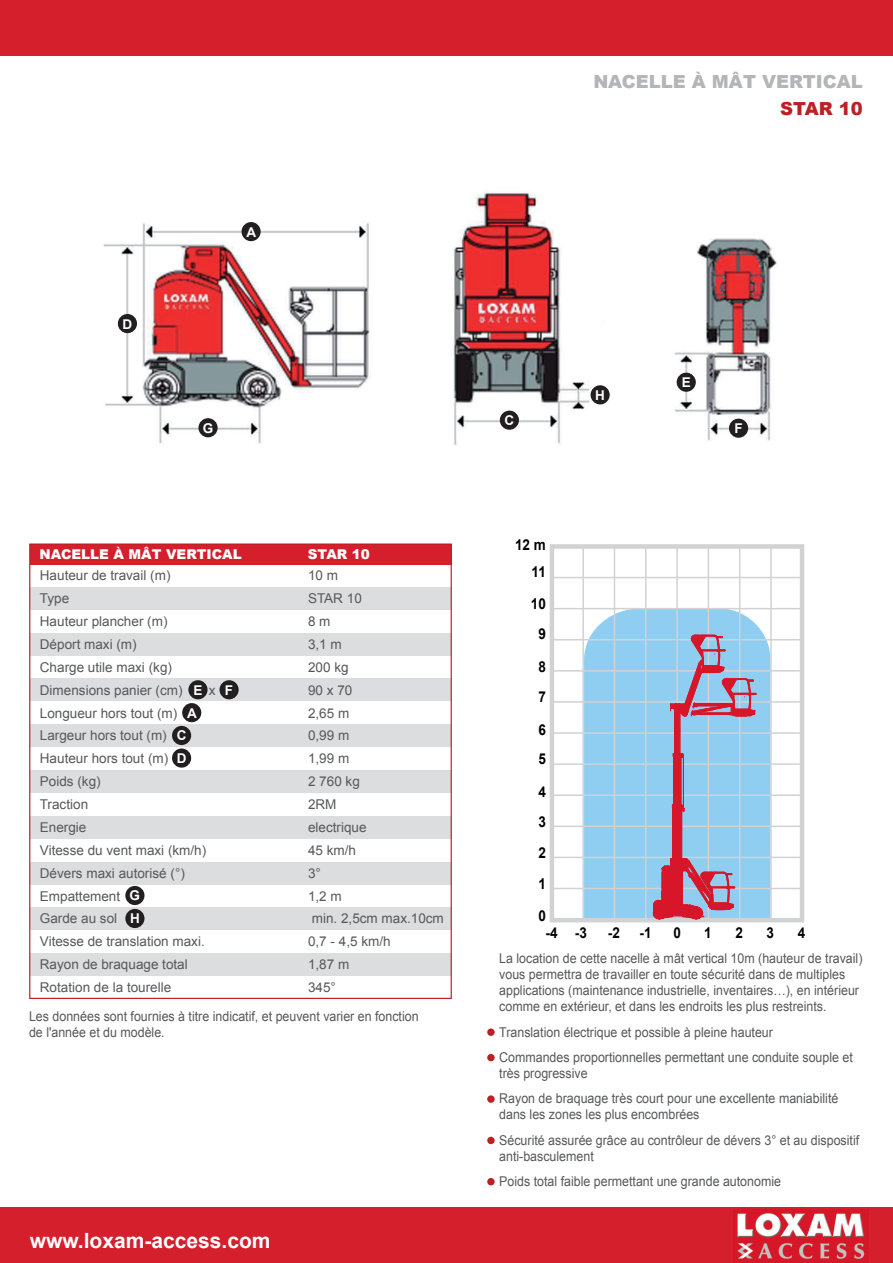
<style>
.page{position:relative;width:893px;height:1263px;background:#fff}
.page>*{position:absolute;margin:0;border:0;box-sizing:border-box;transform-origin:0 0}
.t1{font:700 21px "Arial";color:#fff}
.t2{font:900 18px "Arial";color:#b4b5b8}
.t3{font:900 18px "Arial";color:#bc2024}
.t4{font:700 15px "Arial";color:#000;scale:.9 1}
.t5{font:13.5px/16.2px "Arial";color:#57585a;scale:.92 1}
.t6{font:13.5px "Arial";color:#57585a}
.t7{font:900 13.5px "Arial";color:#fff}
.t8{font:700 13.5px/23px "Arial";color:#fff;text-align:center}
</style>
<div class="page">
<div style="left:0;top:1208px;width:892px;height:55px;background:#d51f2d"></div>
<div style="left:0;top:0;width:892px;height:55px;background:#d51f2d"></div>
<div style="left:30px;top:544px;width:421px;height:21px;background:#d51f2d"></div>
<img style="left:103px;top:192px;width:674px;height:254px">
<div style="left:30px;top:587px;width:421px;height:23px;background:#dcdddf"></div>
<div style="left:30px;top:633px;width:421px;height:23px;background:#dcdddf"></div>
<div style="left:30px;top:678px;width:421px;height:23px;background:#dcdddf"></div>
<div style="left:30px;top:724px;width:421px;height:23px;background:#dcdddf"></div>
<div style="left:30px;top:770px;width:421px;height:22px;background:#dcdddf"></div>
<div style="left:30px;top:816px;width:421px;height:22px;background:#dcdddf"></div>
<div style="left:30px;top:862px;width:421px;height:22px;background:#dcdddf"></div>
<div style="left:30px;top:907px;width:421px;height:23px;background:#dcdddf"></div>
<div style="left:30px;top:953px;width:421px;height:23px;background:#dcdddf"></div>
<div style="left:487px;top:1029px;width:7px;height:7px;background:#bc2026;border-radius:50%"></div>
<div style="left:487px;top:1054px;width:7px;height:7px;background:#bc2026;border-radius:50%"></div>
<div style="left:487px;top:1095px;width:7px;height:8px;background:#bc2026;border-radius:50%"></div>
<div style="left:487px;top:1178px;width:7px;height:7px;background:#bc2026;border-radius:50%"></div>
<div style="left:487px;top:1137px;width:7px;height:7px;background:#bc2026;border-radius:50%"></div>
<div style="left:125px;top:909px;width:19px;height:19px;background:#231f20;border-radius:50%"></div>
<div style="left:125px;top:886px;width:19px;height:19px;background:#231f20;border-radius:50%"></div>
<div style="left:188px;top:680px;width:19px;height:19px;background:#231f20;border-radius:50%"></div>
<div style="left:182px;top:703px;width:19px;height:19px;background:#231f20;border-radius:50%"></div>
<div style="left:172px;top:726px;width:19px;height:19px;background:#231f20;border-radius:50%"></div>
<div style="left:172px;top:748px;width:19px;height:20px;background:#231f20;border-radius:50%"></div>
<div style="left:219px;top:680px;width:20px;height:19px;background:#231f20;border-radius:50%"></div>
<div style="left:590px;top:385px;width:19px;height:19px;background:#231f20;border-radius:50%"></div>
<div style="left:676px;top:373px;width:19px;height:19px;background:#231f20;border-radius:50%"></div>
<div style="left:241px;top:222px;width:20px;height:19px;background:#231f20;border-radius:50%"></div>
<div style="left:500px;top:411px;width:19px;height:19px;background:#231f20;border-radius:50%"></div>
<div style="left:198px;top:418px;width:19px;height:19px;background:#231f20;border-radius:50%"></div>
<div style="left:118px;top:314px;width:19px;height:19px;background:#231f20;border-radius:50%"></div>
<div style="left:729px;top:419px;width:19px;height:19px;background:#231f20;border-radius:50%"></div>
<div style="left:584px;top:609px;width:188px;height:308px;background:#8fcef1"></div>
<div style="left:549px;top:544px;width:255px;height:378px;border:4px solid #d1d2d4"></div>
<hr style="left:553px;top:888px;width:249px;height:1px;background:#d1d2d4">
<hr style="left:553px;top:919px;width:249px;height:1px;background:#d1d2d4">
<hr style="left:553px;top:857px;width:249px;height:1px;background:#d1d2d4">
<hr style="left:553px;top:826px;width:249px;height:1px;background:#d1d2d4">
<hr style="left:553px;top:794px;width:249px;height:2px;background:#d1d2d4">
<hr style="left:553px;top:763px;width:249px;height:2px;background:#d1d2d4">
<hr style="left:553px;top:732px;width:249px;height:2px;background:#d1d2d4">
<hr style="left:553px;top:701px;width:249px;height:2px;background:#d1d2d4">
<hr style="left:553px;top:670px;width:249px;height:2px;background:#d1d2d4">
<hr style="left:553px;top:639px;width:249px;height:1px;background:#d1d2d4">
<hr style="left:553px;top:608px;width:249px;height:1px;background:#d1d2d4">
<hr style="left:553px;top:577px;width:249px;height:1px;background:#d1d2d4">
<hr style="left:551px;top:547px;width:1px;height:373px;background:#d1d2d4">
<hr style="left:582px;top:547px;width:2px;height:373px;background:#d1d2d4">
<hr style="left:613px;top:547px;width:2px;height:373px;background:#d1d2d4">
<hr style="left:645px;top:547px;width:1px;height:373px;background:#d1d2d4">
<hr style="left:676px;top:547px;width:1px;height:373px;background:#d1d2d4">
<hr style="left:707px;top:547px;width:2px;height:373px;background:#d1d2d4">
<hr style="left:739px;top:547px;width:1px;height:373px;background:#d1d2d4">
<hr style="left:770px;top:547px;width:1px;height:373px;background:#d1d2d4">
<svg style="left:653px;top:633px;width:103px;height:287px;background:#a1a9c7"></svg>
<img style="left:737px;top:1213px;width:128px;height:46px">
<p class="t8" style="left:122px;top:313px;width:11px">D</p>
<p class="t8" style="left:246px;top:221px;width:11px">A</p>
<p class="t8" style="left:203px;top:417px;width:12px">G</p>
<p class="t7" style="left:40px;top:545px;width:204px">NACELLE À MÂT VERTICAL</p>
<p class="t7" style="left:308px;top:545px;width:64px">STAR 10</p>
<p class="t6" style="left:40px;top:567px;width:132px">Hauteur de travail (m)</p>
<p class="t6" style="left:308px;top:567px;width:32px">10 m</p>
<p class="t6" style="left:40px;top:590px;width:31px">Type</p>
<p class="t6" style="left:308px;top:590px;width:55px">STAR 10</p>
<p class="t6" style="left:40px;top:613px;width:129px">Hauteur plancher (m)</p>
<p class="t6" style="left:308px;top:613px;width:24px">8 m</p>
<p class="t6" style="left:40px;top:635px;width:98px">Déport maxi (m)</p>
<p class="t6" style="left:308px;top:635px;width:35px">3,1 m</p>
<p class="t6" style="left:40px;top:658px;width:134px">Charge utile maxi (kg)</p>
<p class="t6" style="left:308px;top:658px;width:42px">200 kg</p>
<p class="t6" style="left:40px;top:681px;width:144px">Dimensions panier (cm)</p>
<p class="t6" style="left:209px;top:681px;width:8px">x</p>
<p class="t6" style="left:308px;top:681px;width:46px">90 x 70</p>
<p class="t6" style="left:40px;top:704px;width:139px">Longueur hors tout (m)</p>
<p class="t6" style="left:308px;top:704px;width:43px">2,65 m</p>
<p class="t6" style="left:40px;top:727px;width:128px">Largeur hors tout (m)</p>
<p class="t6" style="left:308px;top:727px;width:43px">0,99 m</p>
<p class="t6" style="left:40px;top:750px;width:130px">Hauteur hors tout (m)</p>
<p class="t6" style="left:308px;top:750px;width:43px">1,99 m</p>
<p class="t6" style="left:40px;top:773px;width:62px">Poids (kg)</p>
<p class="t6" style="left:308px;top:773px;width:53px">2 760 kg</p>
<p class="t6" style="left:40px;top:796px;width:50px">Traction</p>
<p class="t6" style="left:308px;top:796px;width:30px">2RM</p>
<p class="t6" style="left:40px;top:818px;width:48px">Energie</p>
<p class="t6" style="left:308px;top:818px;width:60px">electrique</p>
<p class="t6" style="left:40px;top:841px;width:168px">Vitesse du vent maxi (km/h)</p>
<p class="t6" style="left:308px;top:841px;width:50px">45 km/h</p>
<p class="t6" style="left:40px;top:864px;width:146px">Dévers maxi autorisé (°)</p>
<p class="t6" style="left:308px;top:864px;width:14px">3°</p>
<p class="t6" style="left:40px;top:887px;width:82px">Empattement</p>
<p class="t6" style="left:308px;top:887px;width:35px">1,2 m</p>
<p class="t6" style="left:40px;top:910px;width:79px">Garde au sol</p>
<p class="t6" style="left:312px;top:910px;width:134px">min. 2,5cm max.10cm</p>
<p class="t6" style="left:40px;top:933px;width:166px">Vitesse de translation maxi.</p>
<p class="t6" style="left:308px;top:933px;width:84px">0,7 - 4,5 km/h</p>
<p class="t6" style="left:40px;top:956px;width:149px">Rayon de braquage total</p>
<p class="t6" style="left:308px;top:956px;width:43px">1,87 m</p>
<p class="t6" style="left:40px;top:978px;width:133px">Rotation de la tourelle</p>
<p class="t6" style="left:308px;top:978px;width:29px">345°</p>
<p class="t8" style="left:187px;top:679px;width:17px">E<br>A</p>
<p class="t8" style="left:225px;top:679px;width:10px">F</p>
<p class="t8" style="left:177px;top:725px;width:11px;text-align:left">C<br>D</p>
<p class="t8" style="left:130px;top:885px;width:12px">G</p>
<p class="t8" style="left:130px;top:908px;width:11px">H</p>
<p class="t5" style="left:29px;top:1009px;width:425px">Les données sont fournies à titre indicatif, et peuvent varier en fonction de l'année et du modèle.</p>
<h1 class="t1" style="left:30px;top:1227px;width:242px">www.loxam-access.com</h1>
<h2 class="t2" style="left:593px;top:69px;width:271px">NACELLE À MÂT VERTICAL</h2>
<h2 class="t3" style="left:780px;top:96px;width:84px">STAR 10</h2>
<p class="t8" style="left:504px;top:409px;width:11px">C</p>
<p class="t4" style="left:515px;top:535px;width:36px">12 m</p>
<p class="t4" style="left:531px;top:562px;width:17px">11</p>
<p class="t4" style="left:531px;top:594px;width:18px">10</p>
<p class="t4" style="left:538px;top:624px;width:10px">9</p>
<p class="t4" style="left:538px;top:657px;width:10px">8</p>
<p class="t4" style="left:538px;top:687px;width:10px">7</p>
<p class="t4" style="left:538px;top:720px;width:10px">6</p>
<p class="t4" style="left:538px;top:749px;width:10px">5</p>
<p class="t4" style="left:538px;top:782px;width:10px">4</p>
<p class="t4" style="left:538px;top:811px;width:10px">3</p>
<p class="t4" style="left:538px;top:842px;width:10px">2</p>
<p class="t4" style="left:538px;top:874px;width:10px">1</p>
<p class="t4" style="left:538px;top:906px;width:10px">0</p>
<p class="t8" style="left:595px;top:384px;width:11px">H</p>
<p class="t8" style="left:681px;top:371px;width:11px">E</p>
<p class="t8" style="left:734px;top:417px;width:10px">F</p>
<p class="t4" style="left:545px;top:923px;width:47px">-4 -3</p>
<p class="t4" style="left:608px;top:923px;width:15px">-2</p>
<p class="t4" style="left:639px;top:923px;width:15px">-1</p>
<p class="t4" style="left:673px;top:923px;width:10px">0</p>
<p class="t4" style="left:704px;top:923px;width:10px">1</p>
<p class="t4" style="left:735px;top:923px;width:10px">2</p>
<p class="t4" style="left:766px;top:923px;width:10px">3</p>
<p class="t4" style="left:797px;top:923px;width:10px">4</p>
<p class="t5" style="left:499px;top:950px;width:396px">La location de cette nacelle à mât vertical 10m (hauteur de travail) vous permettra de travailler en toute sécurité dans de multiples applications (maintenance industrielle, inventaires…), en intérieur comme en extérieur, et dans les endroits les plus restreints.</p>
<p class="t5" style="left:499px;top:1019px;width:386px;line-height:25.2px">Translation électrique et possible à pleine hauteur<br>Commandes proportionnelles permettant une conduite souple et</p>
<p class="t5" style="left:499px;top:1061px;width:370px;line-height:25.2px">très progressive<br>Rayon de braquage très court pour une excellente maniabilité</p>
<p class="t5" style="left:499px;top:1102px;width:393px;line-height:25.2px">dans les zones les plus encombrées<br>Sécurité assurée grâce au contrôleur de dévers 3° et au dispositif</p>
<p class="t5" style="left:499px;top:1144px;width:308px;line-height:25.2px">anti-basculement<br>Poids total faible permettant une grande autonomie</p>
</div>
